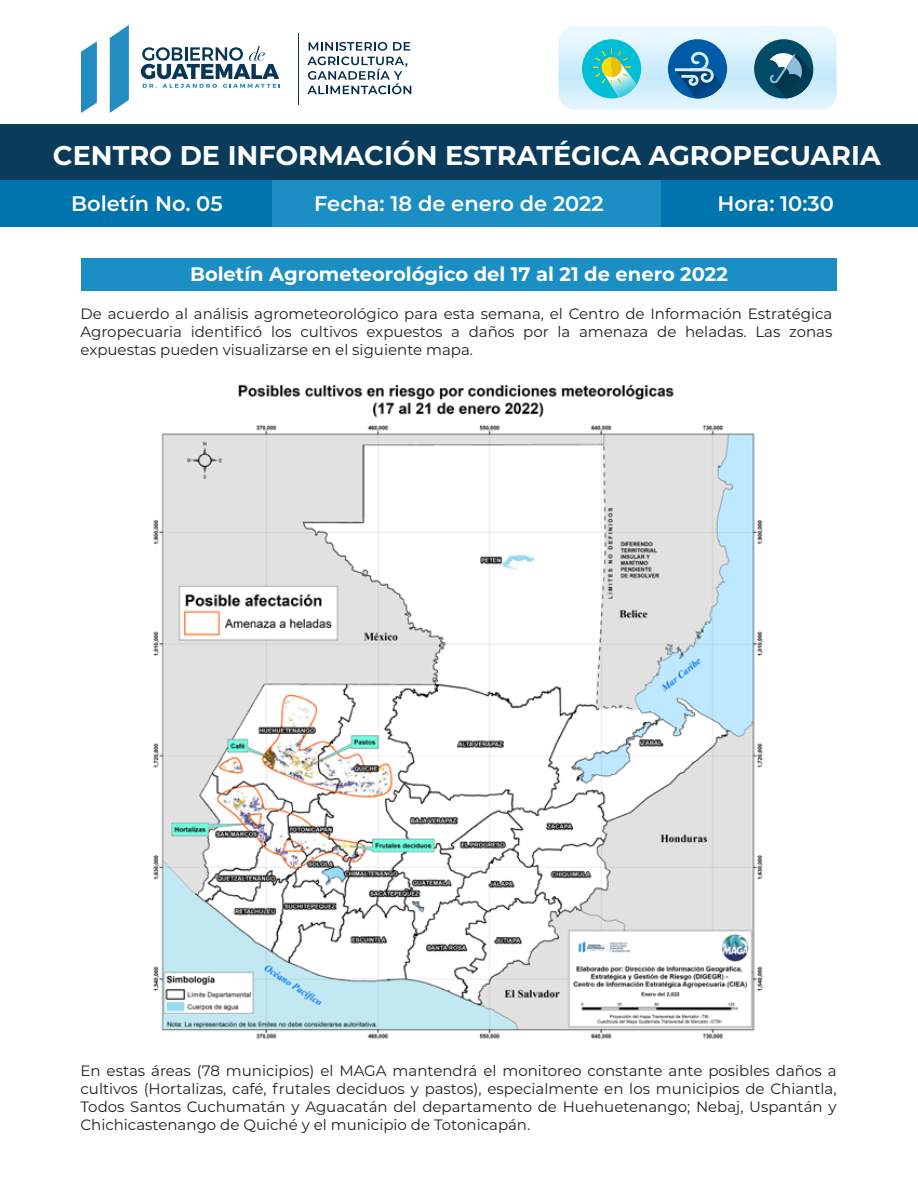
<style>
.page{position:relative;width:918px;height:1188px;background:#fff}
.page>*{position:absolute;margin:0;border:0;box-sizing:border-box;transform-origin:0 0}
.t1{font:700 27px "Montserrat";color:#fff}
.t2{font:600 21px "Montserrat";color:#fff}
.t3{font:700 19.5px "Montserrat";color:#fff}
.t4{font:15px/18px "Montserrat";color:#231f20;text-align:justify}
</style>
<div class="page">
<div style="left:0;top:181px;width:284px;height:46px;background:#0074ac"></div>
<div style="left:634px;top:181px;width:284px;height:46px;background:#0074ac"></div>
<div style="left:272px;top:181px;width:389px;height:46px;background:#1b8ec4"></div>
<div style="left:0;top:125px;width:918px;height:55px;background:#0a3b5b"></div>
<svg style="left:81px;top:42px;width:16px;height:71px"></svg>
<svg style="left:110px;top:25px;width:19px;height:88px;background:#449eca"></svg>
<svg style="left:141px;top:46px;width:139px;height:42px"></svg>
<hr style="left:298px;top:33px;width:1px;height:72px;background:#0a3656">
<svg style="left:309px;top:42px;width:78px;height:9px"></svg>
<svg style="left:393px;top:42px;width:17px;height:9px"></svg>
<svg style="left:307px;top:57px;width:104px;height:37px"></svg>
<svg style="left:559px;top:26px;width:278px;height:84px;background:#9dcbdb"></svg>
<div style="left:81px;top:258px;width:756px;height:33px;background:#1b8ec4"></div>
<img style="left:153px;top:384px;width:610px;height:656px">
<h1 class="t1" style="left:53px;top:135px;width:829px">CENTRO DE INFORMACIÓN ESTRATÉGICA AGROPECUARIA</h1>
<h2 class="t2" style="left:71px;top:188px;width:153px">Boletín No. 05</h2>
<h2 class="t2" style="left:314px;top:188px;width:291px">Fecha: 18 de enero de 2022</h2>
<h2 class="t2" style="left:717px;top:189px;width:118px">Hora: 10:30</h2>
<h3 class="t3" style="left:190px;top:260px;width:539px">Boletín Agrometeorológico del 17 al 21 de enero 2022</h3>
<p class="t4" style="left:81px;top:304px;width:753px">De acuerdo al análisis agrometeorológico para esta semana, el Centro de Información Estratégica Agropecuaria identificó los cultivos expuestos a daños por la amenaza de heladas. Las zonas expuestas pueden visualizarse en el siguiente mapa.</p>
<p class="t4" style="left:81px;top:1061px;width:758px">En estas áreas (78 municipios) el MAGA mantendrá el monitoreo constante ante posibles daños a cultivos (Hortalizas, café, frutales deciduos y pastos), especialmente en los municipios de Chiantla, Todos Santos Cuchumatán y Aguacatán del departamento de Huehuetenango; Nebaj, Uspantán y Chichicastenango de Quiché y el municipio de Totonicapán.</p>
</div>
